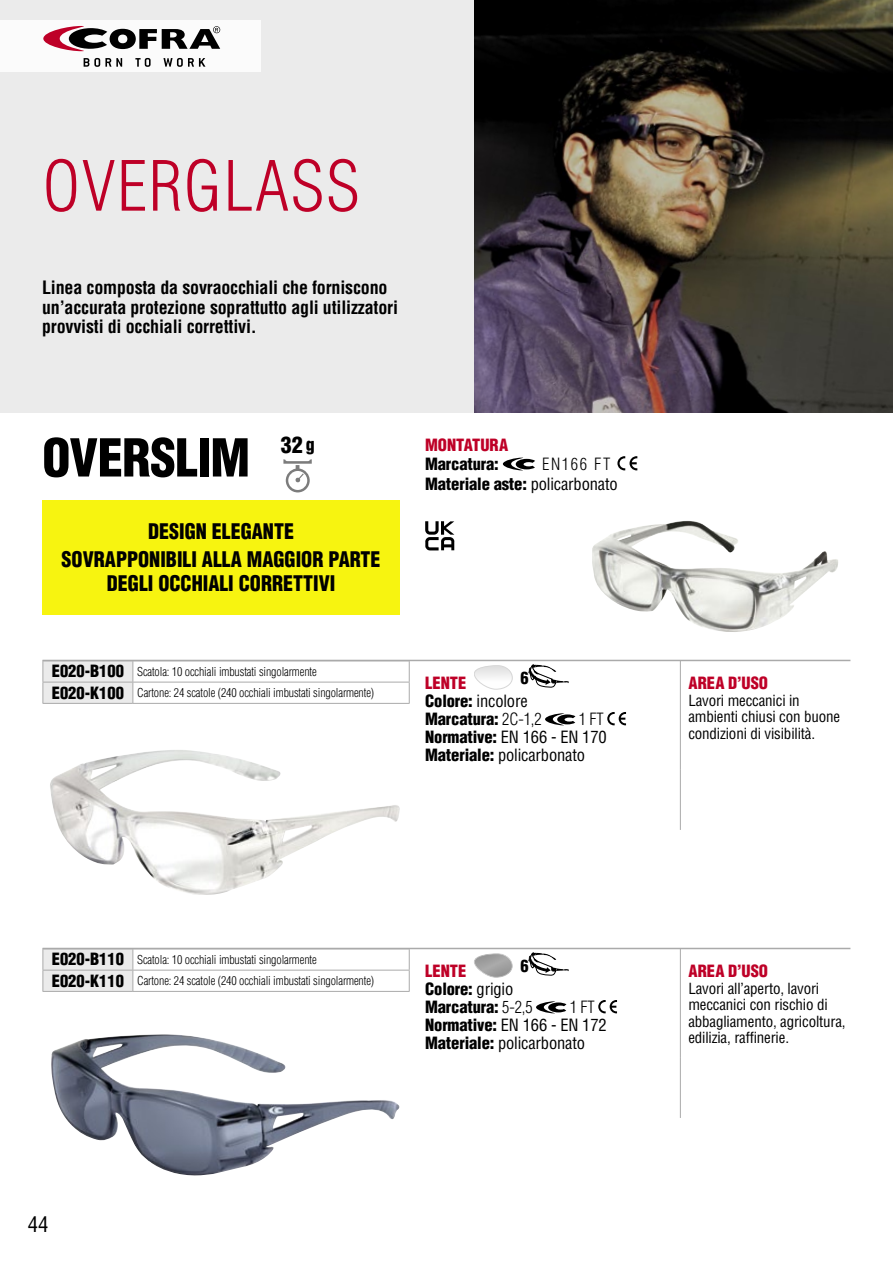
<style>
.page{position:relative;width:893px;height:1263px;background:#fff}
.page>*{position:absolute;margin:0;border:0;box-sizing:border-box;transform-origin:0 0}
.t1{font:300 condensed 67.5px "Helvetica LT Std";letter-spacing:.025em;color:#be0027}
.t2{font:900 condensed 51px "Helvetica LT Std";letter-spacing:-.01em;color:#000}
.t3{font:900 condensed 22.05px "Helvetica LT Std";color:#000}
.t4{font:900 condensed 21px/28.2px "Helvetica LT Std";color:#000;text-align:center;scale:.95 1}
.t5{font:condensed 21px "Helvetica LT Std";color:#000}
.t6{font:700 condensed 18px/19.5px "Helvetica LT Std";letter-spacing:-.01em;color:#000}
.t7{font:900 condensed 16.5px/19.5px "Helvetica LT Std";letter-spacing:-.01em;color:#000}
.t8{font:condensed 16.5px/18px "Helvetica LT Std";letter-spacing:-.01em;color:#000}
.t9{font:900 condensed 16.5px "Helvetica LT Std";color:#be0027}
.t10{font:condensed 15px/16.5px "Helvetica LT Std";letter-spacing:-.01em;color:#000}
.t11{font:300 condensed 12px/21.3px "Helvetica LT Std";letter-spacing:-.01em;color:#000}
.s1{font-size:18px}
.s2{font-weight:300}
.s3{font-weight:400}
.s4{font-weight:900;font-size:16.5px}
.s5{font-weight:900}
</style>
<div class="page">
<div style="left:0;top:0;width:893px;height:412px;background:#ebebeb"></div>
<img style="left:50px;top:750px;width:350px;height:145px">
<img style="left:592px;top:521px;width:246px;height:111px">
<img style="left:51px;top:1034px;width:349px;height:142px">
<div style="left:43px;top:500px;width:357px;height:115px;background:#f7f410"></div>
<svg style="left:283px;top:459px;width:29px;height:33px"></svg>
<svg style="left:503px;top:458px;width:32px;height:12px"></svg>
<svg style="left:617px;top:456px;width:20px;height:14px"></svg>
<svg style="left:425px;top:521px;width:29px;height:29px"></svg>
<hr style="left:680px;top:660px;width:1px;height:110px;background:#aaa">
<hr style="left:680px;top:770px;width:1px;height:60px;background:#aaa">
<svg style="left:474px;top:665px;width:39px;height:24px"></svg>
<svg style="left:528px;top:661px;width:42px;height:26px"></svg>
<svg style="left:545px;top:713px;width:30px;height:12px"></svg>
<svg style="left:607px;top:712px;width:19px;height:13px"></svg>
<hr style="left:43px;top:703px;width:90px;height:1px;background:#aaa">
<hr style="left:133px;top:682px;width:277px;height:1px;background:#aaa">
<svg style="left:43px;top:661px;width:90px;height:42px"></svg>
<svg style="left:409px;top:661px;width:1px;height:42px"></svg>
<hr style="left:133px;top:703px;width:277px;height:1px;background:#aaa">
<hr style="left:43px;top:660px;width:807px;height:1px;background:#aaa">
<hr style="left:680px;top:948px;width:1px;height:110px;background:#aaa">
<hr style="left:680px;top:1058px;width:1px;height:60px;background:#aaa">
<div style="left:472px;top:951px;width:41px;height:27px;background:#000;opacity:.5"></div>
<svg style="left:528px;top:949px;width:42px;height:26px"></svg>
<svg style="left:536px;top:1001px;width:30px;height:12px"></svg>
<svg style="left:598px;top:1000px;width:19px;height:13px"></svg>
<hr style="left:43px;top:991px;width:90px;height:1px;background:#aaa">
<hr style="left:133px;top:970px;width:277px;height:1px;background:#aaa">
<svg style="left:43px;top:949px;width:90px;height:42px"></svg>
<svg style="left:409px;top:949px;width:1px;height:42px"></svg>
<hr style="left:133px;top:991px;width:277px;height:1px;background:#aaa">
<hr style="left:43px;top:948px;width:807px;height:1px;background:#aaa">
<img style="left:474px;top:0;width:419px;height:412px">
<div style="left:0;top:21px;width:261px;height:51px;background:#fff"></div>
<svg style="left:84px;top:58px;width:38px;height:9px"></svg>
<svg style="left:135px;top:58px;width:16px;height:9px"></svg>
<svg style="left:163px;top:58px;width:42px;height:9px"></svg>
<svg style="left:43px;top:26px;width:177px;height:25px"></svg>
<h1 class="t1" style="left:43px;top:144px;width:319px">OVERGLASS</h1>
<h3 class="t6" style="left:42px;top:278px;width:357px">Linea composta da sovraocchiali che forniscono un’accurata protezione soprattutto agli utilizzatori provvisti di occhiali correttivi.</h3>
<h2 class="t2" style="left:42px;top:425px;width:209px">OVERSLIM</h2>
<h3 class="t3" style="left:281px;top:431px;width:35px">32 <span class="s1">g</span></h3>
<h3 class="t9" style="left:425px;top:434px;width:84px">MONTATURA</h3>
<h3 class="t7" style="left:425px;top:454px;width:194px;text-indent:117px"><span class="s2">EN166 FT<br></span>Materiale aste: <span class="s3">policarbonato</span></h3>
<h3 class="t7" style="left:425px;top:454px;width:75px">Marcatura:</h3>
<h3 class="t4" style="left:62px;top:517px;width:337px">DESIGN ELEGANTE<br>SOVRAPPONIBILI ALLA MAGGIOR PARTE</h3>
<h3 class="t4" style="left:107px;top:569px;width:242px">DEGLI OCCHIALI CORRETTIVI</h3>
<p class="t11" style="left:52px;top:661px;width:324px"><span class="s4">E020-B100</span> Scatola: 10 occhiali imbustati singolarmente<br><span class="s4">E020-K100</span> Cartone: 24 scatole (240 occhiali imbustati singolarmente)</p>
<h3 class="t7" style="left:425px;top:666px;width:105px;line-height:23.1px;text-align:right">6<br>Colore: <span class="s3">incolore</span></h3>
<h3 class="t7" style="left:425px;top:709px;width:118px">Marcatura: <span class="s2">2C-1,2</span></h3>
<h3 class="t9" style="left:425px;top:673px;width:43px">LENTE</h3>
<h3 class="t8" style="left:425px;top:710px;width:183px;text-indent:154px"><span class="s2">1 FT<br></span><span class="s5">Normative:</span> EN 166 - EN 170<br><span class="s5">Materiale:</span> policarbonato</h3>
<h3 class="t9" style="left:688px;top:673px;width:81px">AREA D’USO</h3>
<p class="t10" style="left:688px;top:692px;width:153px">Lavori meccanici in ambienti chiusi con buone condizioni di visibilità.</p>
<p class="t11" style="left:52px;top:949px;width:324px"><span class="s4">E020-B110</span> Scatola: 10 occhiali imbustati singolarmente<br><span class="s4">E020-K110</span> Cartone: 24 scatole (240 occhiali imbustati singolarmente)</p>
<h3 class="t9" style="left:425px;top:961px;width:43px">LENTE</h3>
<h3 class="t7" style="left:520px;top:956px;width:10px">6</h3>
<h3 class="t7" style="left:425px;top:980px;width:109px;line-height:18px">Colore: <span class="s3">grigio<br></span>Marcatura: <span class="s2">5-2,5</span></h3>
<h3 class="t8" style="left:425px;top:998px;width:183px;text-indent:145px"><span class="s2">1 FT<br></span><span class="s5">Normative:</span> EN 166 - EN 172<br><span class="s5">Materiale:</span> policarbonato</h3>
<h3 class="t5" style="left:28px;top:1211px;width:23px">44</h3>
<h3 class="t9" style="left:688px;top:961px;width:81px">AREA D’USO</h3>
<p class="t10" style="left:688px;top:980px;width:159px">Lavori all’aperto, lavori meccanici con rischio di abbagliamento, agricoltura, edilizia, raffinerie.</p>
</div>
